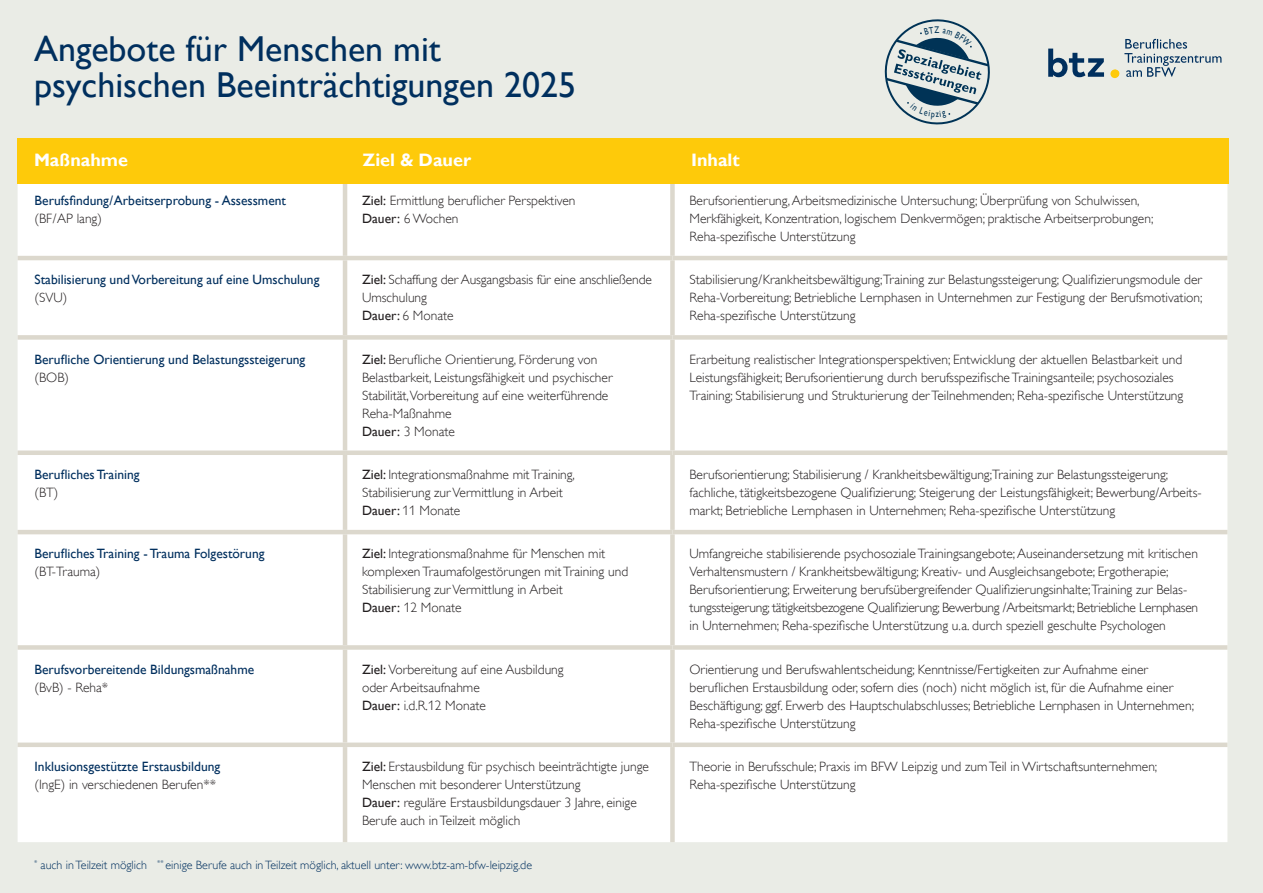
<style>
.page{position:relative;width:1263px;height:893px;background:#eaece6}
.page>*{position:absolute;margin:0;border:0;box-sizing:border-box;transform-origin:0 0}
.t1{font:36px/36px "Gill Sans Alt One WGL";color:#002f5e}
.t2{font:700 18px "Gill Sans Alt One WGL";color:#fff}
.t3{font:13.5px/18px "Gill Sans Alt One WGL Light";color:#231f20}
.t4{font:13.5px "Gill Sans Alt One WGL";color:#002f5e}
.t5{font:12px "Gill Sans Alt One WGL Light";color:#002f5e}
.t6{font:9.6px "Gill Sans Alt One WGL";color:#003356;scale:.78 1}
.s1{font-family:"Gill Sans Alt One WGL"}
</style>
<div class="page">
<div style="left:18px;top:183px;width:1209px;height:659px;background:#fff"></div>
<hr style="left:343px;top:179px;width:4px;height:77px;background:#dcd8cd">
<div style="left:670px;top:179px;width:5px;height:77px;background:#dcd8cd"></div>
<hr style="left:18px;top:256px;width:327px;height:4px;background:#dcd8cd">
<hr style="left:345px;top:256px;width:327px;height:4px;background:#dcd8cd">
<hr style="left:343px;top:260px;width:4px;height:75px;background:#dcd8cd">
<hr style="left:672px;top:256px;width:555px;height:4px;background:#dcd8cd">
<div style="left:670px;top:260px;width:5px;height:75px;background:#dcd8cd"></div>
<div style="left:18px;top:335px;width:327px;height:5px;background:#dcd8cd"></div>
<div style="left:345px;top:335px;width:327px;height:5px;background:#dcd8cd"></div>
<hr style="left:343px;top:340px;width:4px;height:110px;background:#dcd8cd">
<div style="left:672px;top:335px;width:555px;height:5px;background:#dcd8cd"></div>
<div style="left:670px;top:340px;width:5px;height:110px;background:#dcd8cd"></div>
<div style="left:18px;top:450px;width:327px;height:5px;background:#dcd8cd"></div>
<div style="left:345px;top:450px;width:327px;height:5px;background:#dcd8cd"></div>
<hr style="left:343px;top:455px;width:4px;height:75px;background:#dcd8cd">
<div style="left:672px;top:450px;width:555px;height:5px;background:#dcd8cd"></div>
<div style="left:670px;top:455px;width:5px;height:75px;background:#dcd8cd"></div>
<hr style="left:18px;top:530px;width:327px;height:4px;background:#dcd8cd">
<hr style="left:345px;top:530px;width:327px;height:4px;background:#dcd8cd">
<hr style="left:343px;top:534px;width:4px;height:111px;background:#dcd8cd">
<hr style="left:672px;top:530px;width:555px;height:4px;background:#dcd8cd">
<div style="left:670px;top:534px;width:5px;height:111px;background:#dcd8cd"></div>
<div style="left:18px;top:645px;width:327px;height:5px;background:#dcd8cd"></div>
<div style="left:345px;top:645px;width:327px;height:5px;background:#dcd8cd"></div>
<hr style="left:343px;top:650px;width:4px;height:92px;background:#dcd8cd">
<div style="left:672px;top:645px;width:555px;height:5px;background:#dcd8cd"></div>
<div style="left:670px;top:650px;width:5px;height:92px;background:#dcd8cd"></div>
<div style="left:18px;top:742px;width:327px;height:5px;background:#dcd8cd"></div>
<div style="left:345px;top:742px;width:327px;height:5px;background:#dcd8cd"></div>
<hr style="left:343px;top:747px;width:4px;height:95px;background:#dcd8cd">
<div style="left:672px;top:742px;width:555px;height:5px;background:#dcd8cd"></div>
<div style="left:670px;top:747px;width:5px;height:95px;background:#dcd8cd"></div>
<div style="left:18px;top:138px;width:1211px;height:45px;background:#feca0a"></div>
<svg style="left:1124px;top:39px;width:97px;height:38px"></svg>
<svg style="left:1048px;top:49px;width:56px;height:28px"></svg>
<div style="left:1110px;top:70px;width:9px;height:8px;background:#feca0a;border-radius:50%"></div>
<svg style="left:884px;top:19px;width:106px;height:106px"></svg>
<h1 class="t1" style="left:34px;top:35px;width:544px">Angebote für Menschen mit psychischen Beeinträchtigungen 2025</h1>
<h2 class="t2" style="left:34px;top:154px;width:96px">Maßnahme</h2>
<h2 class="t2" style="left:363px;top:154px;width:110px">Ziel &amp; Dauer</h2>
<h2 class="t2" style="left:691px;top:154px;width:50px">Inhalt</h2>
<p class="t6" style="left:934px;top:26px;width:8px">Z</p>
<p class="t4" style="left:35px;top:191px;width:253px">Berufsfindung/Arbeitserprobung - Assessment</p>
<p class="t3" style="left:35px;top:210px;width:69px">(BF/AP lang)</p>
<p class="t3" style="left:362px;top:192px;width:215px"><span class="s1">Ziel:</span> Ermittlung beruflicher Perspektiven<br><span class="s1">Dauer:</span> 6 Wochen</p>
<p class="t3" style="left:689px;top:193px;width:465px">Berufsorientierung, Arbeitsmedizinische Untersuchung; Überprüfung von Schulwissen,<br>Merkfähigkeit, Konzentration, logischem Denkvermögen; praktische Arbeitserprobungen;<br>Reha-spezifische Unterstützung</p>
<p class="t4" style="left:35px;top:275px;width:286px">Stabilisierung und Vorbereitung auf eine Umschulung</p>
<p class="t3" style="left:35px;top:289px;width:34px">(SVU)</p>
<p class="t3" style="left:362px;top:272px;width:291px"><span class="s1">Ziel:</span> Schaffung der Ausgangsbasis für eine anschließende<br>Umschulung<br><span class="s1">Dauer:</span> 6 Monate</p>
<p class="t3" style="left:689px;top:272px;width:515px;text-align:justify">Stabilisierung/Krankheitsbewältigung;Training zur Belastungssteigerung; Qualifizierungsmodule der Reha-Vorbereitung; Betriebliche Lernphasen in Unternehmen zur Festigung der Berufsmotivation; Reha-spezifische Unterstützung</p>
<p class="t4" style="left:35px;top:350px;width:272px">Berufliche Orientierung und Belastungssteigerung</p>
<p class="t3" style="left:35px;top:368px;width:36px">(BOB)</p>
<p class="t3" style="left:362px;top:350px;width:252px"><span class="s1">Ziel:</span> Berufliche Orientierung, Förderung von Belastbarkeit, Leistungsfähigkeit und psychischer Stabilität,Vorbereitung auf eine weiterführende Reha-Maßnahme<br><span class="s1">Dauer:</span> 3 Monate</p>
<p class="t3" style="left:689px;top:352px;width:495px">Erarbeitung realistischer Integrationsperspektiven; Entwicklung der aktuellen Belastbarkeit und<br>Leistungsfähigkeit; Berufsorientierung durch berufsspezifische Trainingsanteile; psychosoziales<br>Training; Stabilisierung und Strukturierung der Teilnehmenden; Reha-spezifische Unterstützung</p>
<p class="t4" style="left:35px;top:465px;width:107px">Berufliches Training</p>
<p class="t3" style="left:35px;top:484px;width:25px">(BT)</p>
<p class="t3" style="left:362px;top:467px;width:214px"><span class="s1">Ziel:</span> Integrationsmaßnahme mit Training,<br>Stabilisierung zur Vermittlung in Arbeit<br><span class="s1">Dauer:</span> 11 Monate</p>
<p class="t3" style="left:689px;top:467px;width:514px">Berufsorientierung; Stabilisierung / Krankheitsbewältigung;Training zur Belastungssteigerung; fachliche, tätigkeitsbezogene Qualifizierung; Steigerung der Leistungsfähigkeit; Bewerbung/Arbeits&shy;markt; Betriebliche Lernphasen in Unternehmen; Reha-spezifische Unterstützung</p>
<p class="t4" style="left:35px;top:545px;width:231px">Berufliches Training - Trauma Folgestörung</p>
<p class="t3" style="left:35px;top:563px;width:67px">(BT-Trauma)</p>
<p class="t3" style="left:362px;top:546px;width:268px"><span class="s1">Ziel:</span> Integrationsmaßnahme für Menschen mit komplexen Traumafolgestörungen mit Training und Stabilisierung zur Vermittlung in Arbeit<br><span class="s1">Dauer:</span> 12 Monate</p>
<p class="t3" style="left:689px;top:546px;width:510px">Umfangreiche stabilisierende psychosoziale Trainingsangebote; Auseinandersetzung mit kritischen Verhaltensmustern / Krankheitsbewältigung; Kreativ- und Ausgleichsangebote; Ergotherapie; Berufsorientierung; Erweiterung berufsübergreifender Qualifizierungsinhalte;Training zur Belas&shy;tungssteigerung; tätigkeitsbezogene Qualifizierung; Bewerbung /Arbeitsmarkt; Betriebliche Lernphasen in Unternehmen; Reha-spezifische Unterstützung u.a. durch speziell geschulte Psychologen</p>
<p class="t4" style="left:35px;top:664px;width:221px">Berufsvorbereitende Bildungsmaßnahme</p>
<p class="t3" style="left:35px;top:678px;width:75px">(BvB) - Reha*</p>
<p class="t3" style="left:362px;top:662px;width:203px"><span class="s1">Ziel:</span> Vorbereitung auf eine Ausbildung oder Arbeitsaufnahme<br><span class="s1">Dauer:</span> i.d.R.12 Monate</p>
<p class="t3" style="left:689px;top:660px;width:506px">Orientierung und Berufswahlentscheidung; Kenntnisse/Fertigkeiten zur Aufnahme einer beruflichen Erstausbildung oder, sofern dies (noch) nicht möglich ist, für die Aufnahme einer Beschäftigung; ggf. Erwerb des Hauptschulabschlusses; Betriebliche Lernphasen in Unternehmen; Reha-spezifische Unterstützung</p>
<p class="t4" style="left:35px;top:762px;width:187px">Inklusionsgestützte Erstausbildung</p>
<p class="t3" style="left:35px;top:776px;width:183px">(IngE) in verschiedenen Berufen**</p>
<p class="t3" style="left:362px;top:759px;width:288px"><span class="s1">Ziel:</span> Erstausbildung für psychisch beeinträchtigte junge Menschen mit besonderer Unterstützung<br><span class="s1">Dauer:</span> reguläre Erstausbildungsdauer 3 Jahre, einige Berufe auch in Teilzeit möglich</p>
<p class="t3" style="left:689px;top:757px;width:469px">Theorie in Berufsschule; Praxis im BFW Leipzig und zum Teil in Wirtschaftsunternehmen;<br>Reha-spezifische Unterstützung</p>
<p class="t5" style="left:34px;top:861px;width:500px"><sup>*</sup> auch in Teilzeit möglich <sup>**</sup> einige Berufe auch in Teilzeit möglich, aktuell unter: www.btz-am-bfw-leipzig.de</p>
</div>
